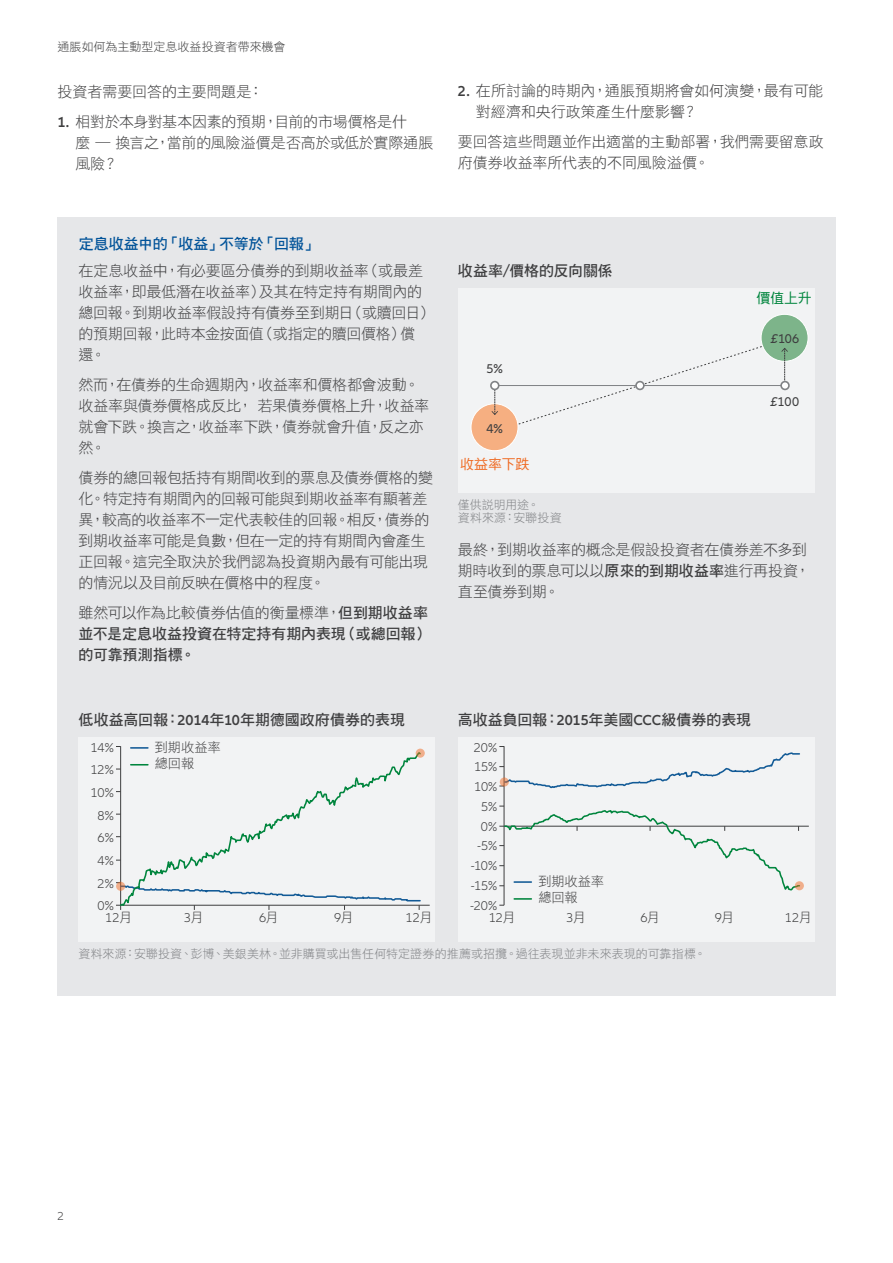
<style>
.page{position:relative;width:893px;height:1263px;background:#fff}
.page>*{position:absolute;margin:0;border:0;box-sizing:border-box;transform-origin:0 0}
.t1{font:15px/21px "DF Hei HK W3";letter-spacing:-.015em;color:#3e3e3f}
.t2{font:15px/21px "DF Hei HK W7";letter-spacing:-.005em;color:#3e3e3f}
.t3{font:15px "DF Hei HK W7";letter-spacing:-.015em;color:#015399}
.t4{font:13.95px "DF Hei HK W5";letter-spacing:-.015em;color:#ef6a22}
.t5{font:13.95px "DF Hei HK W5";color:#00853d}
.t6{font:300 13.2px "Allianz Neo";letter-spacing:-.005em;color:#3e3e3f}
.t7{font:13.2px/16.2px "DF Hei HK W3";letter-spacing:-.015em;color:#3e3e3f}
.t8{font:13.2px "Allianz Neo";color:#3e3e3f}
.t9{font:12px/13.5px "DF Hei HK W3";color:#808285}
.t10{font:12px "DF Hei HK W3";color:#3e3e3f}
.t11{font:300 12px "Allianz Neo";color:#3e3e3f}
.s1{font-family:"Allianz Neo";font-weight:600}
.s2{font-family:"DF Hei HK W7"}
.s3{font-style:italic}
.s4{font-family:"DF Hei HK W3";font-weight:400}
</style>
<div class="page">
<div style="left:57px;top:217px;width:779px;height:779px;background:#e6e7e9"></div>
<div style="left:458px;top:288px;width:356px;height:204px;background:#f2f3f4"></div>
<div style="left:471px;top:404px;width:47px;height:47px;background:#f6af81;border-radius:50%"></div>
<div style="left:470px;top:403px;width:48px;height:48px;border:1px solid #fff;border-radius:50%"></div>
<div style="left:761px;top:314px;width:47px;height:47px;background:#7db48a;border-radius:50%"></div>
<div style="left:761px;top:314px;width:47px;height:48px;border:1px solid #fff;border-radius:50%"></div>
<svg style="left:486px;top:336px;width:309px;height:99px"></svg>
<div style="left:781px;top:382px;width:8px;height:7px;background:#fff;border-radius:50%"></div>
<div style="left:780px;top:381px;width:10px;height:9px;border:2px solid #808285;border-radius:50%"></div>
<div style="left:79px;top:737px;width:356px;height:204px;background:#f2f3f4"></div>
<hr style="left:120px;top:746px;width:1px;height:159px;background:#3e3e3f">
<hr style="left:121px;top:905px;width:309px;height:1px;background:#3e3e3f">
<svg style="left:119px;top:751px;width:303px;height:157px"></svg>
<svg style="left:131px;top:747px;width:17px;height:2px"></svg>
<svg style="left:131px;top:764px;width:17px;height:1px"></svg>
<svg style="left:116px;top:882px;width:9px;height:9px"></svg>
<svg style="left:416px;top:749px;width:9px;height:9px"></svg>
<div style="left:458px;top:737px;width:356px;height:204px;background:#f2f3f4"></div>
<hr style="left:504px;top:746px;width:1px;height:159px;background:#3e3e3f">
<hr style="left:504px;top:826px;width:305px;height:1px;background:#3e3e3f">
<svg style="left:499px;top:746px;width:301px;height:43px"></svg>
<svg style="left:499px;top:806px;width:302px;height:100px"></svg>
<svg style="left:500px;top:777px;width:9px;height:9px"></svg>
<svg style="left:795px;top:881px;width:9px;height:9px"></svg>
<p class="t10" style="left:57px;top:41px;width:230px">通脹如何為主動型定息收益投資者帶來機會</p>
<p class="t1" style="left:57px;top:80px;width:208px">投資者需要回答的主要問題是：</p>
<p class="t1" style="left:75px;top:110px;width:359px;text-indent:-18px"><span class="s1">1.</span> 相對於本身對基本因素的預期，目前的市場價格是什<br>麼 — 換言之，當前的風險溢價是否高於或低於實際通脹風險？</p>
<p class="t1" style="left:476px;top:80px;width:349px;text-indent:-18px"><span class="s1">2.</span> 在所討論的時期內，通脹預期將會如何演變，最有可能對經濟和央行政策產生什麼影響？</p>
<p class="t1" style="left:458px;top:131px;width:367px">要回答這些問題並作出適當的主動部署，我們需要留意政府債券收益率所代表的不同風險溢價。</p>
<p class="t3" style="left:79px;top:236px;width:241px">定息收益中的「收益」不等於「回報」</p>
<p class="t1" style="left:79px;top:260px;width:356px">在定息收益中，有必要區分債券的到期收益率（或最差收益率，即最低潛在收益率）及其在特定持有期間內的總回報。到期收益率假設持有債券至到期日（或贖回日）的預期回報，此時本金按面值（或指定的贖回價格）償還。</p>
<p class="t1" style="left:79px;top:374px;width:352px">然而，在債券的生命週期內，收益率和價格都會波動。收益率與債券價格成反比， 若果債券價格上升，收益率就會下跌。換言之，收益率下跌，債券就會升值，反之亦然。</p>
<p class="t1" style="left:79px;top:467px;width:356px">債券的總回報包括持有期間收到的票息及債券價格的變化。特定持有期間內的回報可能與到期收益率有顯著差異，較高的收益率不一定代表較佳的回報。相反，債券的到期收益率可能是負數，但在一定的持有期間內會產生正回報。這完全取決於我們認為投資期內最有可能出現的情況以及目前反映在價格中的程度。</p>
<p class="t1" style="left:79px;top:602px;width:351px">雖然可以作為比較債券估值的衡量標準，<span class="s2">但到期收益率</span></p>
<p class="t2" style="left:79px;top:623px;width:352px">並不是定息收益投資在特定持有期內表現（或總回報）的可靠預測指標。</p>
<p class="t2" style="left:458px;top:260px;width:157px">收益率/價格的反向關係</p>
<p class="t8" style="left:487px;top:361px;width:18px">5%</p>
<p class="t8" style="left:487px;top:421px;width:18px">4%</p>
<p class="t4" style="left:460px;top:457px;width:71px">收益率下跌</p>
<p class="t9" style="left:458px;top:497px;width:105px">僅供說明用途。<br>資料來源：安聯投資</p>
<p class="t5" style="left:756px;top:290px;width:57px">價值上升</p>
<p class="t8" style="left:771px;top:331px;width:30px"><span class="s3">£</span>106</p>
<p class="t8" style="left:770px;top:394px;width:30px"><span class="s3">£</span>100</p>
<p class="t1" style="left:458px;top:539px;width:354px">最終，到期收益率的概念是假設投資者在債券差不多到期時收到的票息可以以<span class="s2">原來的到期收益率</span>進行再投資，直至債券到期。</p>
<p class="t2" style="left:79px;top:709px;width:328px">低收益高回報：<span class="s1">2014</span>年<span class="s1">10</span>年期德國政府債券的表現</p>
<p class="t2" style="left:458px;top:709px;width:295px">高收益負回報：<span class="s1">2015</span>年美國<span class="s1">CCC</span>級債券的表現</p>
<p class="t6" style="left:91px;top:740px;width:25px">14%</p>
<p class="t6" style="left:91px;top:762px;width:25px">12%</p>
<p class="t7" style="left:155px;top:738px;width:67px">到期收益率總回報</p>
<p class="t6" style="left:474px;top:740px;width:25px">20%</p>
<p class="t6" style="left:474px;top:759px;width:24px">15%</p>
<p class="t6" style="left:91px;top:785px;width:25px">10%</p>
<p class="t6" style="left:474px;top:779px;width:25px">10%</p>
<p class="t6" style="left:98px;top:808px;width:18px">8%</p>
<p class="t6" style="left:481px;top:799px;width:17px">5%</p>
<p class="t6" style="left:481px;top:819px;width:18px">0%</p>
<p class="t6" style="left:98px;top:830px;width:18px">6%</p>
<p class="t6" style="left:477px;top:838px;width:22px">-5%</p>
<p class="t6" style="left:98px;top:853px;width:18px">4%</p>
<p class="t6" style="left:471px;top:858px;width:28px">-10%</p>
<p class="t6" style="left:98px;top:876px;width:18px">2%</p>
<p class="t6" style="left:98px;top:898px;width:18px">0%</p>
<p class="t6" style="left:105px;top:910px;width:29px">12<span class="s4">月</span></p>
<p class="t6" style="left:184px;top:910px;width:21px">3<span class="s4">月</span></p>
<p class="t6" style="left:259px;top:910px;width:21px">6<span class="s4">月</span></p>
<p class="t6" style="left:334px;top:910px;width:21px">9<span class="s4">月</span></p>
<p class="t6" style="left:406px;top:910px;width:29px">12<span class="s4">月</span></p>
<p class="t7" style="left:538px;top:873px;width:67px">到期收益率總回報</p>
<p class="t6" style="left:471px;top:878px;width:28px">-15%</p>
<p class="t6" style="left:470px;top:898px;width:29px">-20%</p>
<p class="t6" style="left:489px;top:910px;width:29px">12<span class="s4">月</span></p>
<p class="t6" style="left:567px;top:910px;width:21px">3<span class="s4">月</span></p>
<p class="t6" style="left:641px;top:910px;width:21px">6<span class="s4">月</span></p>
<p class="t6" style="left:715px;top:910px;width:21px">9<span class="s4">月</span></p>
<p class="t6" style="left:785px;top:910px;width:29px">12<span class="s4">月</span></p>
<p class="t9" style="left:79px;top:947px;width:629px">資料來源：安聯投資、彭博、美銀美林。並非購買或出售任何特定證券的推薦或招攬。過往表現並非未來表現的可靠指標。</p>
<p class="t11" style="left:57px;top:1210px;width:8px">2</p>
</div>
